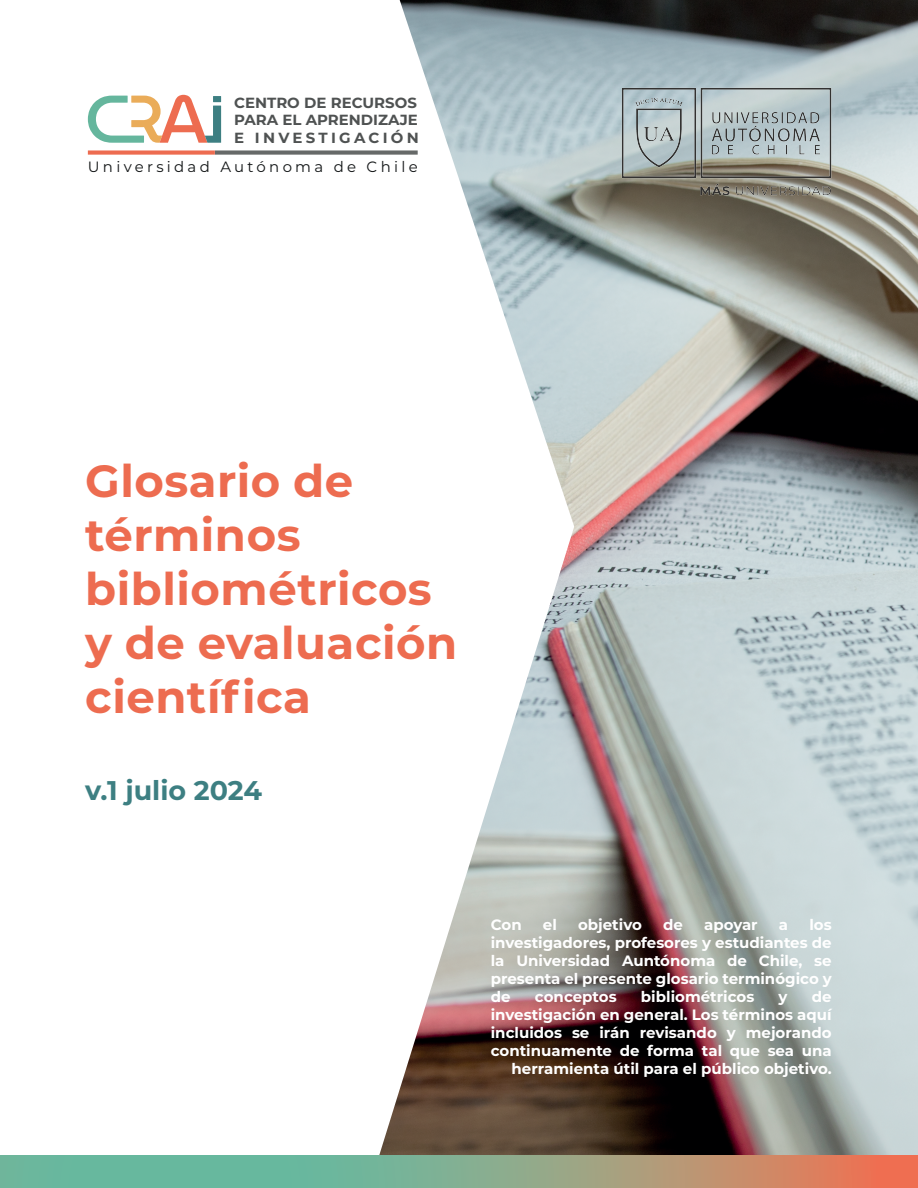
<style>
.page{position:relative;width:918px;height:1188px;background:#fff}
.page>*{position:absolute;margin:0;border:0;box-sizing:border-box;transform-origin:0 0}
.t1{font:700 45px/54px "Montserrat";letter-spacing:.01em;color:#ed6c50}
.t2{font:700 27px "Montserrat";color:#3d7f82}
.t3{font:700 15px/18px "Montserrat";color:#fff;text-align:justify}
.t4{font:15px "Montserrat";letter-spacing:.22em;color:#121516}
.t5{font:700 14.7px/17.5px "Montserrat";color:#4f5252}
</style>
<div class="page">
<img style="left:374px;top:0;width:544px;height:1156px">
<svg style="left:1px;top:1156px;width:917px;height:32px;background:#93a487"></svg>
<svg style="left:88px;top:95px;width:133px;height:48px"></svg>
<div style="left:213px;top:96px;width:8px;height:6px;background:#3d7f82"></div>
<div style="left:215px;top:150px;width:203px;height:5px;background:#666968"></div>
<div style="left:88px;top:150px;width:127px;height:5px;background:#ed6c50"></div>
<img style="left:621px;top:85px;width:211px;height:112px">
<p class="t5" style="left:234px;top:93px;width:186px">CENTRO DE RECURSOS<br>PARA EL APRENDIZAJE<br>E INVESTIGACIÓN</p>
<p class="t4" style="left:88px;top:156px;width:331px">Universidad Autónoma de Chile</p>
<h1 class="t1" style="left:85px;top:452px;width:373px">Glosario de términos bibliométricos y de evaluación científica</h1>
<h2 class="t2" style="left:85px;top:771px;width:178px">v.1 julio 2024</h2>
<p class="t3" style="left:491px;top:915px;width:32px">Con</p>
<p class="t3" style="left:543px;top:915px;width:15px">el</p>
<p class="t3" style="left:578px;top:915px;width:65px">objetivo</p>
<p class="t3" style="left:663px;top:915px;width:21px">de</p>
<p class="t3" style="left:704px;top:915px;width:55px">apoyar</p>
<p class="t3" style="left:779px;top:915px;width:11px">a</p>
<p class="t3" style="left:491px;top:915px;width:342px;text-indent:319px">los investigadores, profesores y estudiantes de la Universidad Auntónoma de Chile, se presenta el presente glosario terminógico y de</p>
<p class="t3" style="left:535px;top:987px;width:83px">conceptos</p>
<p class="t3" style="left:641px;top:987px;width:115px">bibliométricos</p>
<p class="t3" style="left:779px;top:987px;width:10px">y</p>
<p class="t3" style="left:491px;top:987px;width:342px;text-align:right">de<br>investigación en general. Los términos aquí incluidos se irán revisando y mejorando continuamente de forma tal que sea una herramienta útil para el público objetivo.</p>
</div>
